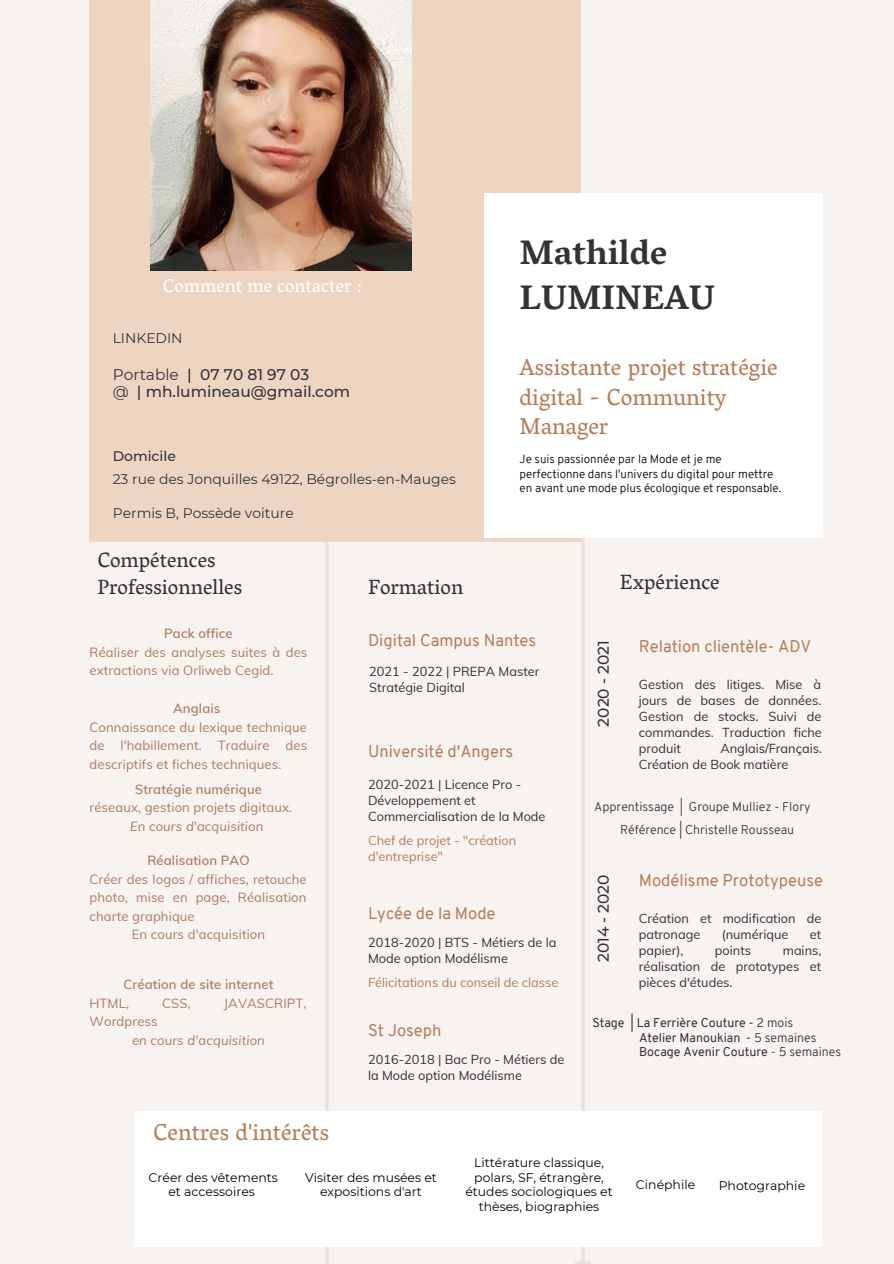
<style>
.page{position:relative;width:894px;height:1264px;background:#fff}
.page>*{position:absolute;margin:0;border:0;box-sizing:border-box;transform-origin:0 0}
.t1{font:700 34.65px "Vesper Libre";color:#343137}
.t2{font:23.4px/29.2px "Vesper Libre";color:#b87c55}
.t3{font:21px "Vesper Libre";color:#343137}
.t4{font:18.75px "Vesper Libre";color:#fff}
.t5{font:16.5px "Overpass";color:#b87c55}
.t6{font:500 15.45px "Montserrat";color:#343137}
.t7{font:13.95px "Montserrat";color:#343137}
.t8{font:500 13.95px "Montserrat";color:#343137}
.t9{font:13.05px/18.5px "Muli";letter-spacing:.01em;color:#b17963;text-align:justify}
.t10{font:600 13.05px "Muli";letter-spacing:.01em;color:#b17963}
.t11{font:italic 13.05px "Muli";letter-spacing:.01em;color:#b17963}
.t12{font:12.75px/15.9px "Muli";color:#343137}
.t13{font:12.75px/15.9px "Muli";color:#b87c55}
.t14{font:12.45px/14.5px "Montserrat";color:#000;text-align:center}
.t15{font:12.45px "Overpass";color:#343137}
.t16{font:300 12.45px "Overpass";color:#343137}
.t17{font:300 11.7px/14.7px "Overpass";color:#000}
.s1{font-weight:400}
.s2{font-weight:300}
</style>
<div class="page">
<div style="left:0;top:0;width:893px;height:1263px;background:#f6f3f1"></div>
<svg style="left:319px;top:542px;width:15px;height:721px"></svg>
<svg style="left:575px;top:537px;width:15px;height:726px"></svg>
<div style="left:89px;top:0;width:491px;height:542px;background:#edd5c2"></div>
<img style="left:151px;top:0;width:260px;height:270px">
<div style="left:484px;top:193px;width:337px;height:344px;background:#fff"></div>
<div style="left:135px;top:1111px;width:686px;height:135px;background:#fff"></div>
<p class="t4" style="left:163px;top:275px;width:200px">Comment me contacter :</p>
<p class="t7" style="left:113px;top:330px;width:71px">LINKEDIN</p>
<p class="t6" style="left:113px;top:365px;width:198px"><span class="s1">Portable</span> | 07 70 81 97 03</p>
<p class="t6" style="left:113px;top:382px;width:239px"><span class="s1">@</span> | mh.lumineau@gmail.com</p>
<p class="t8" style="left:113px;top:447px;width:65px">Domicile</p>
<p class="t7" style="left:113px;top:470px;width:344px">23 rue des Jonquilles 49122, Bégrolles-en-Mauges</p>
<p class="t7" style="left:113px;top:504px;width:183px">Permis B, Possède voiture</p>
<p class="t1" style="left:519px;top:231px;width:149px">Mathilde</p>
<p class="t1" style="left:519px;top:277px;width:197px">LUMINEAU</p>
<p class="t2" style="left:519px;top:352px;width:259px">Assistante projet stratégie digital - Community<br>Manager</p>
<p class="t17" style="left:519px;top:452px;width:263px">Je suis passionnée par la Mode et je me perfectionne dans l'univers du digital pour mettre en avant une mode plus écologique et responsable.</p>
<p class="t3" style="left:97px;top:547px;width:120px">Compétences</p>
<p class="t3" style="left:97px;top:574px;width:146px">Professionnelles</p>
<p class="t10" style="left:164px;top:625px;width:70px">Pack office</p>
<p class="t9" style="left:89px;top:642px;width:219px">Réaliser des analyses suites à des extractions via Orliweb Cegid.</p>
<p class="t10" style="left:173px;top:700px;width:49px">Anglais</p>
<p class="t9" style="left:89px;top:717px;width:219px">Connaissance du lexique technique de l'habillement. Traduire des descriptifs et fiches techniques.</p>
<p class="t10" style="left:135px;top:780px;width:128px">Stratégie numérique</p>
<p class="t9" style="left:89px;top:798px;width:204px">réseaux, gestion projets digitaux.</p>
<p class="t11" style="left:130px;top:817px;width:135px">En cours d'acquisition</p>
<p class="t10" style="left:147px;top:852px;width:104px">Réalisation PAO</p>
<p class="t9" style="left:89px;top:869px;width:218px">Créer des logos / affiches, retouche photo, mise en page, Réalisation charte graphique</p>
<p class="t9" style="left:132px;top:925px;width:135px">En cours d'acquisition</p>
<p class="t10" style="left:123px;top:976px;width:151px">Création de site internet</p>
<p class="t9" style="left:89px;top:993px;width:41px">HTML,</p>
<p class="t9" style="left:162px;top:993px;width:30px">CSS,</p>
<p class="t9" style="left:224px;top:993px;width:84px">JAVASCRIPT,</p>
<p class="t9" style="left:89px;top:1012px;width:70px">Wordpress</p>
<p class="t11" style="left:132px;top:1031px;width:134px">en cours d'acquisition</p>
<p class="t2" style="left:153px;top:1116px;width:177px">Centres d'intérêts</p>
<p class="t3" style="left:368px;top:574px;width:97px">Formation</p>
<p class="t3" style="left:619px;top:569px;width:101px">Expérience</p>
<p class="t5" style="left:368px;top:633px;width:169px">Digital Campus Nantes</p>
<p class="t12" style="left:369px;top:663px;width:171px">2021 - 2022 | PREPA Master<br>Stratégie Digital</p>
<p class="t5" style="left:368px;top:744px;width:147px">Université d'Angers</p>
<p class="t12" style="left:368px;top:776px;width:179px">2020-2021 | Licence Pro -<br>Développement et<br>Commercialisation de la Mode</p>
<p class="t13" style="left:368px;top:832px;width:150px">Chef de projet - "création d'entreprise"</p>
<p class="t5" style="left:368px;top:907px;width:129px">Lycée de la Mode</p>
<p class="t12" style="left:368px;top:934px;width:190px">2018-2020 | BTS - Métiers de la<br>Mode option Modélisme</p>
<p class="t13" style="left:368px;top:973px;width:192px">Félicitations du conseil de classe</p>
<p class="t5" style="left:368px;top:1023px;width:75px">St Joseph</p>
<p class="t12" style="left:368px;top:1051px;width:198px">2016-2018 | Bac Pro - Métiers de la Mode option Modélisme</p>
<p class="t6" style="left:593px;top:726px;width:88px;rotate:-90deg">2020 - 2021</p>
<p class="t5" style="left:638px;top:639px;width:174px">Relation clientèle- ADV</p>
<p class="t12" style="left:638px;top:676px;width:184px;text-align:justify">Gestion des litiges. Mise à jours de bases de données.<br>Gestion de stocks. Suivi de commandes. Traduction fiche produit</p>
<p class="t12" style="left:638px;top:740px;width:185px;text-indent:82px">Anglais/Français.<br>Création de Book matière</p>
<p class="t16" style="left:594px;top:801px;width:218px">Apprentissage | Groupe Mulliez - Flory</p>
<p class="t16" style="left:619px;top:825px;width:176px">Référence | Christelle Rousseau</p>
<p class="t6" style="left:593px;top:962px;width:89px;rotate:-90deg">2014 - 2020</p>
<p class="t5" style="left:638px;top:874px;width:186px">Modélisme Prototypeuse</p>
<p class="t12" style="left:638px;top:910px;width:184px">Création et modification de patronage</p>
<p class="t12" style="left:721px;top:926px;width:68px">(numérique</p>
<p class="t12" style="left:809px;top:926px;width:13px">et</p>
<p class="t12" style="left:638px;top:942px;width:46px">papier),</p>
<p class="t12" style="left:714px;top:942px;width:38px">points</p>
<p class="t12" style="left:638px;top:942px;width:184px;text-align:justify;text-indent:144px">mains, réalisation de prototypes et pièces d'études.</p>
<p class="t15" style="left:592px;top:1017px;width:202px">Stage | La Ferrière Couture - <span class="s2">2 mois</span></p>
<p class="t15" style="left:639px;top:1032px;width:179px">Atelier Manoukian - <span class="s2">5 semaines</span></p>
<p class="t15" style="left:639px;top:1046px;width:203px">Bocage Avenir Couture <span class="s2">- 5 semaines</span></p>
<p class="t14" style="left:149px;top:1170px;width:131px">Créer des vêtements et accessoires</p>
<p class="t14" style="left:305px;top:1170px;width:133px">Visiter des musées et expositions d'art</p>
<p class="t14" style="left:474px;top:1155px;width:131px">Littérature classique,</p>
<p class="t14" style="left:465px;top:1169px;width:149px">polars, SF, étrangère, études sociologiques et thèses, biographies</p>
<p class="t14" style="left:635px;top:1177px;width:61px">Cinéphile</p>
<p class="t14" style="left:718px;top:1178px;width:88px">Photographie</p>
</div>
